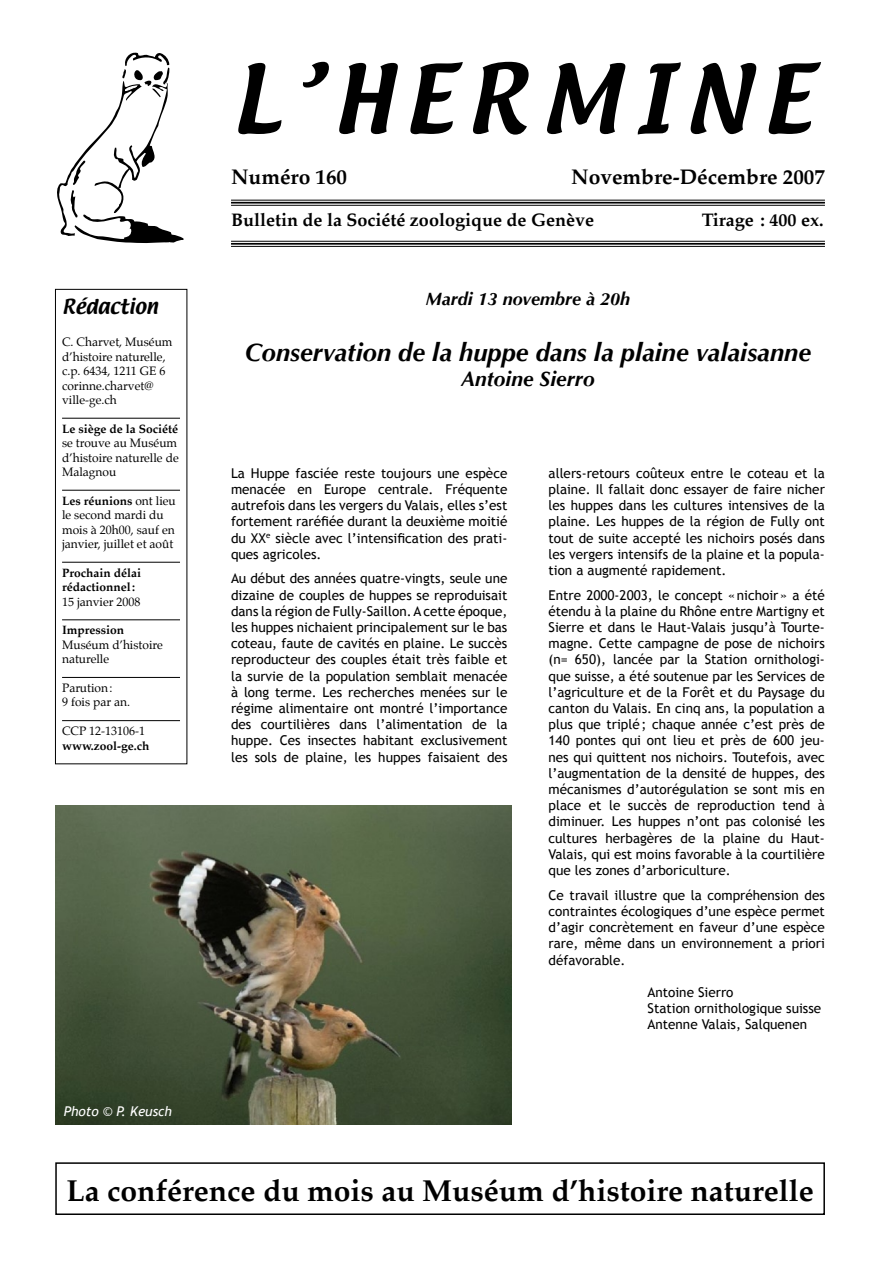
<style>
.page{position:relative;width:893px;height:1263px;background:#fff}
.page>*{position:absolute;margin:0;border:0;box-sizing:border-box;transform-origin:0 0}
.t1{font:84px "Textile";letter-spacing:.16em;color:#000}
.t2{font:700 30px "Palatino";color:#000}
.t3{font:italic 700 25.5px "Optima";color:#000}
.t4{font:700 21px "Palatino";color:#000}
.t5{font:italic 700 21px "Optima";color:#000}
.t6{font:700 18px "Palatino";color:#000}
.t7{font:italic 700 18px "Optima";color:#000}
.t8{font:18px "Textile";color:#000}
.t9{font:13.5px/16.2px "Trebuchet MS";color:#000;text-align:justify}
.t10{font:italic 13.5px "Trebuchet MS";color:#fff}
.t11{font:12px/14.4px "Palatino";color:#000}
.t12{font:700 12px/14.4px "Palatino";color:#000}
.s1{font-weight:700}
</style>
<div class="page">
<div style="left:55px;top:289px;width:132px;height:475px;border:1px solid #000"></div>
<div style="left:55px;top:1162px;width:770px;height:53px;border:2px solid #000"></div>
<hr style="left:231px;top:200px;width:594px;height:1px;background:#000">
<hr style="left:231px;top:202px;width:594px;height:2px;background:#000">
<hr style="left:231px;top:205px;width:594px;height:1px;background:#000">
<hr style="left:231px;top:241px;width:594px;height:1px;background:#000">
<hr style="left:231px;top:243px;width:594px;height:2px;background:#000">
<hr style="left:231px;top:246px;width:594px;height:1px;background:#000">
<svg style="left:57px;top:52px;width:127px;height:191px"></svg>
<hr style="left:62px;top:418px;width:118px;height:1px;background:#000">
<hr style="left:62px;top:490px;width:118px;height:1px;background:#000">
<hr style="left:62px;top:562px;width:118px;height:1px;background:#000">
<hr style="left:62px;top:619px;width:118px;height:1px;background:#000">
<hr style="left:62px;top:677px;width:118px;height:1px;background:#000">
<hr style="left:62px;top:720px;width:118px;height:1px;background:#000">
<img style="left:55px;top:805px;width:457px;height:320px">
<h1 class="t1" style="left:231px;top:40px;width:581px">L ’HERMINE</h1>
<h3 class="t4" style="left:231px;top:164px;width:118px">Numéro 160</h3>
<h3 class="t4" style="left:571px;top:164px;width:255px">Novembre-Décembre 2007</h3>
<h3 class="t8" style="left:62px;top:294px;width:98px">RÉDACTION</h3>
<p class="t11" style="left:62px;top:336px;width:112px">C. Charvet, Muséum d’histoire naturelle, c.p. 6434, 1211 GE 6 corinne.charvet@ ville-ge.ch</p>
<p class="t12" style="left:62px;top:423px;width:117px">Le siège de la Société</p>
<p class="t11" style="left:62px;top:437px;width:118px">se trouve au Muséum d’histoire naturelle de<br>Malagnou</p>
<p class="t11" style="left:62px;top:494px;width:115px"><span class="s1">Les réunions</span> ont lieu le second mardi du mois à 20h00, sauf en janvier, juillet et août</p>
<p class="t12" style="left:62px;top:567px;width:80px">Prochain délai rédactionnel:</p>
<p class="t11" style="left:62px;top:595px;width:80px">15 janvier 2008</p>
<p class="t12" style="left:62px;top:624px;width:63px">Impression</p>
<p class="t11" style="left:62px;top:638px;width:102px">Muséum d’histoire naturelle</p>
<p class="t11" style="left:62px;top:682px;width:70px">Parution:<br>9 fois par an.</p>
<p class="t11" style="left:62px;top:725px;width:85px">CCP 12-13106-1</p>
<p class="t12" style="left:62px;top:739px;width:89px">www.zool-ge.ch</p>
<p class="t10" style="left:64px;top:1103px;width:110px">Photo © P. Keusch</p>
<h3 class="t6" style="left:231px;top:209px;width:364px">Bulletin de la Société zoologique de Genève</h3>
<h3 class="t6" style="left:702px;top:209px;width:123px">Tirage : 400 ex.</h3>
<h3 class="t7" style="left:426px;top:288px;width:206px">Mardi 13 novembre à 20h</h3>
<h3 class="t3" style="left:245px;top:337px;width:568px">Conservation de la huppe dans la plaine valaisanne</h3>
<h3 class="t5" style="left:461px;top:366px;width:135px">Antoine Sierro</h3>
<p class="t9" style="left:231px;top:465px;width:278px">La Huppe fasciée reste toujours une espèce menacée en Europe centrale. Fréquente autrefois dans les vergers du Valais, elles s’est fortement raréfiée durant la deuxième moitié du XX<sup>e</sup> siècle avec l’intensification des prati&shy;ques agricoles.</p>
<p class="t9" style="left:231px;top:571px;width:278px">Au début des années quatre-vingts, seule une dizaine de couples de huppes se reproduisait dans la région de Fully-Saillon. A cette époque, les huppes nichaient principalement sur le bas coteau, faute de cavités en plaine. Le succès reproducteur des couples était très faible et la survie de la population semblait menacée à long terme. Les recherches menées sur le régime alimentaire ont montré l’importance des courtilières dans l’alimentation de la huppe. Ces insectes habitant exclusivement les sols de plaine, les huppes faisaient des</p>
<p class="t9" style="left:548px;top:465px;width:278px">allers-retours coûteux entre le coteau et la plaine. Il fallait donc essayer de faire nicher les huppes dans les cultures intensives de la plaine. Les huppes de la région de Fully ont tout de suite accepté les nichoirs posés dans les vergers intensifs de la plaine et la popula&shy;tion a augmenté rapidement.</p>
<p class="t9" style="left:548px;top:587px;width:278px">Entre 2000-2003, le concept « nichoir » a été étendu à la plaine du Rhône entre Martigny et Sierre et dans le Haut-Valais jusqu’à Tourte&shy;magne. Cette campagne de pose de nichoirs (n= 650), lancée par la Station ornithologi&shy;que suisse, a été soutenue par les Services de l’agriculture et de la Forêt et du Paysage du canton du Valais. En cinq ans, la population a plus que triplé ; chaque année c’est près de 140 pontes qui ont lieu et près de 600 jeu&shy;nes qui quittent nos nichoirs. Toutefois, avec l’augmentation de la densité de huppes, des mécanismes d’autorégulation se sont mis en place et le succès de reproduction tend à diminuer. Les huppes n’ont pas colonisé les cultures herbagères de la plaine du Haut-Valais, qui est moins favorable à la courtilière que les zones d’arboriculture.</p>
<p class="t9" style="left:548px;top:887px;width:278px">Ce travail illustre que la compréhension des contraintes écologiques d’une espèce permet d’agir concrètement en faveur d’une espèce rare, même dans un environnement a priori défavorable.</p>
<p class="t9" style="left:647px;top:984px;width:175px;text-align:left">Antoine Sierro<br>Station ornithologique suisse<br>Antenne Valais, Salquenen</p>
<h2 class="t2" style="left:66px;top:1172px;width:749px">La conférence du mois au Muséum d’histoire naturelle</h2>
</div>
